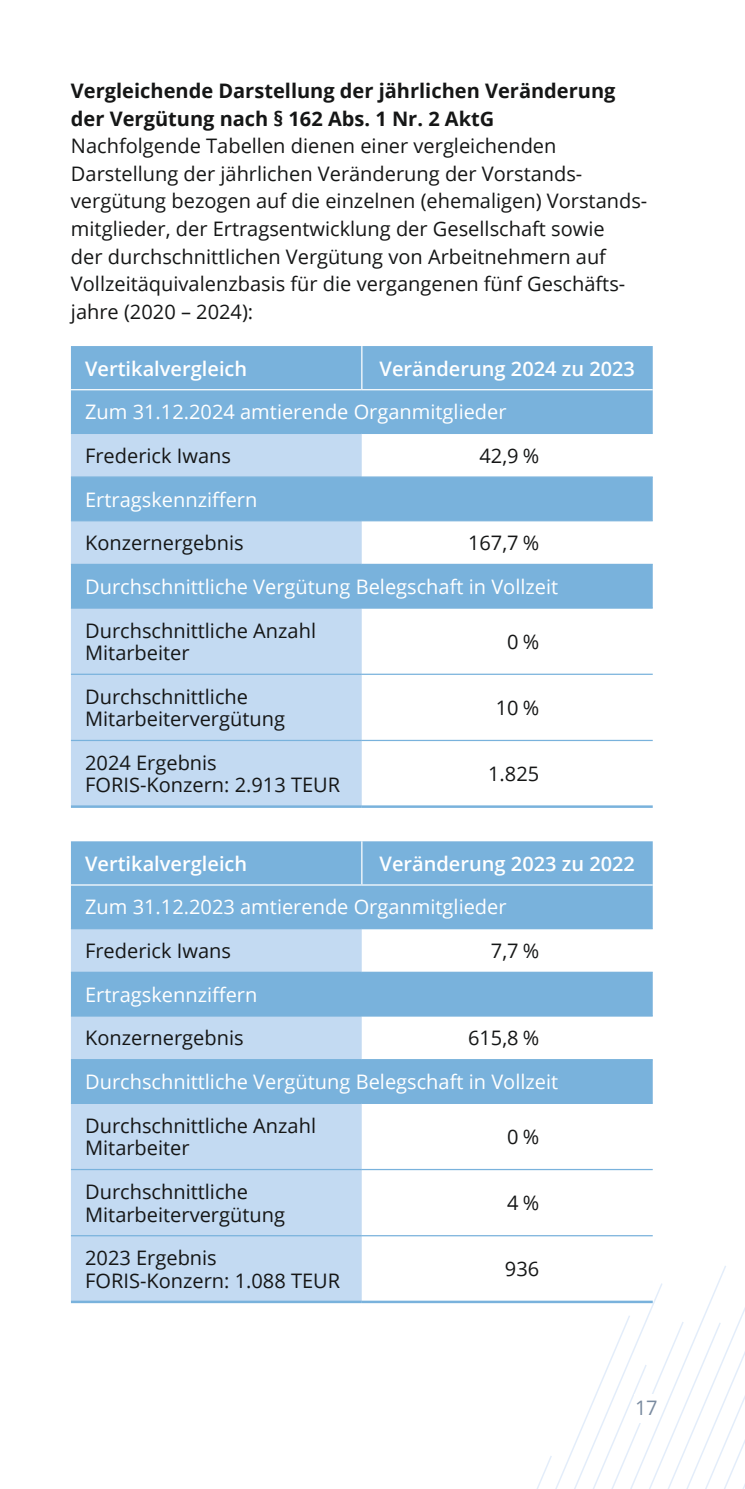
<style>
.page{position:relative;width:745px;height:1489px;background:#fff}
.page>*{position:absolute;margin:0;border:0;box-sizing:border-box;transform-origin:0 0}
.t1{font:20px/27.5px "Open Sans";color:#151616}
.t2{font:20px "Open Sans";color:#fff}
.t3{font:700 20px/27.5px "Open Sans";color:#151616}
.t4{font:600 20px "Open Sans";color:#fff}
.t5{font:20px "Open Sans";color:#7a8ba0}
</style>
<div class="page">
<svg style="left:517px;top:1266px;width:227px;height:222px"></svg>
<div style="left:634px;top:1393px;width:23px;height:29px;background:#fff"></div>
<div style="left:71px;top:346px;width:581px;height:87px;background:#79b2dc"></div>
<svg style="left:71px;top:434px;width:290px;height:371px;background:#b1d0ec"></svg>
<svg style="left:361px;top:434px;width:291px;height:371px"></svg>
<hr style="left:361px;top:346px;width:1px;height:43px;background:#fff">
<hr style="left:71px;top:805px;width:290px;height:2px;background:#79b2dc">
<hr style="left:361px;top:805px;width:291px;height:2px;background:#79b2dc">
<hr style="left:71px;top:389px;width:290px;height:1px;background:#fff">
<hr style="left:361px;top:389px;width:291px;height:1px;background:#fff">
<hr style="left:71px;top:433px;width:290px;height:1px;background:#79b2dc">
<hr style="left:361px;top:433px;width:291px;height:1px;background:#79b2dc">
<hr style="left:71px;top:476px;width:290px;height:1px;background:#79b2dc">
<hr style="left:361px;top:476px;width:291px;height:1px;background:#79b2dc">
<hr style="left:71px;top:520px;width:290px;height:1px;background:#79b2dc">
<hr style="left:361px;top:520px;width:291px;height:1px;background:#79b2dc">
<hr style="left:71px;top:563px;width:290px;height:2px;background:#79b2dc">
<hr style="left:361px;top:563px;width:291px;height:2px;background:#79b2dc">
<hr style="left:71px;top:607px;width:290px;height:1px;background:#79b2dc">
<hr style="left:361px;top:607px;width:291px;height:1px;background:#79b2dc">
<hr style="left:71px;top:673px;width:290px;height:2px;background:#79b2dc">
<hr style="left:361px;top:673px;width:291px;height:2px;background:#79b2dc">
<hr style="left:71px;top:739px;width:290px;height:2px;background:#79b2dc">
<hr style="left:361px;top:739px;width:291px;height:2px;background:#79b2dc">
<div style="left:71px;top:841px;width:581px;height:87px;background:#79b2dc"></div>
<svg style="left:71px;top:929px;width:290px;height:371px;background:#b1d0ec"></svg>
<svg style="left:361px;top:929px;width:291px;height:371px"></svg>
<hr style="left:361px;top:841px;width:1px;height:43px;background:#fff">
<hr style="left:71px;top:1300px;width:290px;height:2px;background:#79b2dc">
<hr style="left:361px;top:1300px;width:291px;height:2px;background:#79b2dc">
<hr style="left:71px;top:884px;width:290px;height:1px;background:#fff">
<hr style="left:361px;top:884px;width:291px;height:1px;background:#fff">
<hr style="left:71px;top:928px;width:290px;height:1px;background:#79b2dc">
<hr style="left:361px;top:928px;width:291px;height:1px;background:#79b2dc">
<hr style="left:71px;top:971px;width:290px;height:1px;background:#79b2dc">
<hr style="left:361px;top:971px;width:291px;height:1px;background:#79b2dc">
<hr style="left:71px;top:1015px;width:290px;height:1px;background:#79b2dc">
<hr style="left:361px;top:1015px;width:291px;height:1px;background:#79b2dc">
<hr style="left:71px;top:1058px;width:290px;height:2px;background:#79b2dc">
<hr style="left:361px;top:1058px;width:291px;height:2px;background:#79b2dc">
<hr style="left:71px;top:1102px;width:290px;height:1px;background:#79b2dc">
<hr style="left:361px;top:1102px;width:291px;height:1px;background:#79b2dc">
<hr style="left:71px;top:1168px;width:290px;height:2px;background:#79b2dc">
<hr style="left:361px;top:1168px;width:291px;height:2px;background:#79b2dc">
<hr style="left:71px;top:1234px;width:290px;height:2px;background:#79b2dc">
<hr style="left:361px;top:1234px;width:291px;height:2px;background:#79b2dc">
<p class="t3" style="left:71px;top:77px;width:545px">Vergleichende Darstellung der jährlichen Veränderung der Vergütung nach § 162 Abs. 1 Nr. 2 AktG</p>
<p class="t1" style="left:71px;top:132px;width:577px">Nachfolgende Tabellen dienen einer vergleichenden Darstellung der jährlichen Veränderung der Vorstands&shy;vergütung bezogen auf die einzelnen (ehemaligen) Vorstands&shy;mitglieder, der Ertragsentwicklung der Gesellschaft sowie<br>der durchschnittlichen Vergütung von Arbeitnehmern auf Vollzeitäquivalenzbasis für die vergangenen fünf Geschäfts&shy;jahre (2020 – 2024):</p>
<p class="t4" style="left:85px;top:354px;width:163px">Vertikalvergleich</p>
<p class="t4" style="left:379px;top:354px;width:257px">Veränderung 2024 zu 2023</p>
<p class="t2" style="left:85px;top:398px;width:423px">Zum 31.12.2024 amtierende Organmitglieder</p>
<p class="t1" style="left:85px;top:441px;width:147px">Frederick Iwans</p>
<p class="t1" style="left:479px;top:441px;width:61px">42,9 %</p>
<p class="t2" style="left:85px;top:485px;width:174px">Ertragskennziffern</p>
<p class="t1" style="left:85px;top:528px;width:160px">Konzernergebnis</p>
<p class="t1" style="left:467px;top:528px;width:73px">167,7 %</p>
<p class="t2" style="left:85px;top:573px;width:474px">Durchschnittliche Vergütung Belegschaft in Vollzeit</p>
<p class="t1" style="left:85px;top:618px;width:232px;line-height:22.5px">Durchschnittliche Anzahl<br>Mitarbeiter</p>
<p class="t1" style="left:507px;top:627px;width:33px">0 %</p>
<p class="t1" style="left:85px;top:684px;width:201px;line-height:22.5px">Durchschnittliche<br>Mitarbeitervergütung</p>
<p class="t1" style="left:495px;top:693px;width:45px">10 %</p>
<p class="t1" style="left:85px;top:750px;width:256px;line-height:22.5px">2024 Ergebnis<br>FORIS-Konzern: 2.913 TEUR</p>
<p class="t1" style="left:488px;top:759px;width:53px">1.825</p>
<p class="t4" style="left:85px;top:849px;width:163px">Vertikalvergleich</p>
<p class="t4" style="left:379px;top:849px;width:257px">Veränderung 2023 zu 2022</p>
<p class="t2" style="left:85px;top:893px;width:423px">Zum 31.12.2023 amtierende Organmitglieder</p>
<p class="t1" style="left:85px;top:936px;width:147px">Frederick Iwans</p>
<p class="t1" style="left:490px;top:936px;width:50px">7,7 %</p>
<p class="t2" style="left:85px;top:980px;width:174px">Ertragskennziffern</p>
<p class="t1" style="left:85px;top:1023px;width:160px">Konzernergebnis</p>
<p class="t1" style="left:467px;top:1023px;width:73px">615,8 %</p>
<p class="t2" style="left:85px;top:1068px;width:474px">Durchschnittliche Vergütung Belegschaft in Vollzeit</p>
<p class="t1" style="left:85px;top:1113px;width:232px;line-height:22.5px">Durchschnittliche Anzahl<br>Mitarbeiter</p>
<p class="t1" style="left:507px;top:1122px;width:33px">0 %</p>
<p class="t1" style="left:85px;top:1179px;width:201px;line-height:22.5px">Durchschnittliche<br>Mitarbeitervergütung</p>
<p class="t1" style="left:507px;top:1188px;width:33px">4 %</p>
<p class="t1" style="left:85px;top:1245px;width:256px;line-height:22.5px">2023 Ergebnis<br>FORIS-Konzern: 1.088 TEUR</p>
<p class="t1" style="left:504px;top:1254px;width:36px">936</p>
<p class="t5" style="left:634px;top:1394px;width:24px">17</p>
</div>
